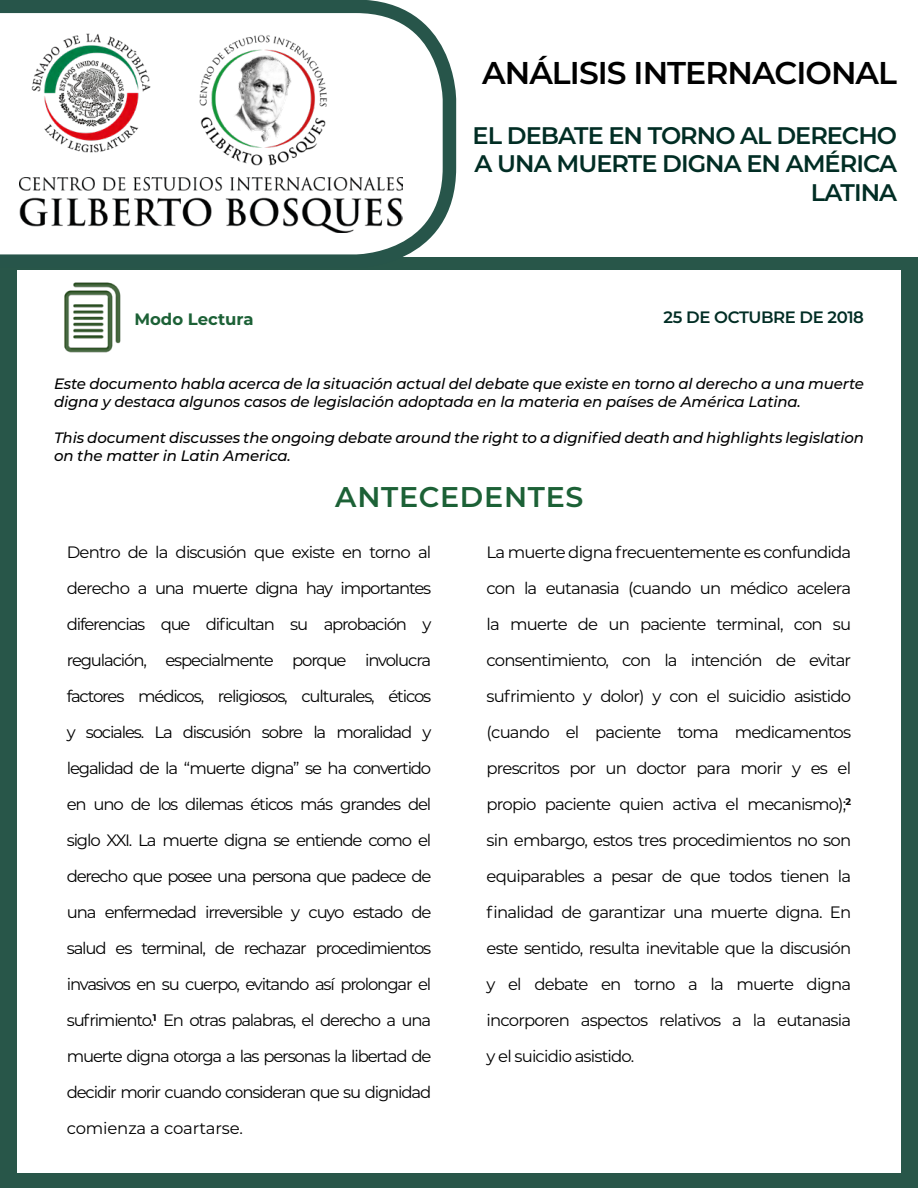
<style>
.page{position:relative;width:918px;height:1188px;background:#fff}
.page>*{position:absolute;margin:0;border:0;box-sizing:border-box;transform-origin:0 0}
.t1{font:600 31.5px "Montserrat";letter-spacing:-.03em;color:#000}
.Titulo_Seccion{font:600 28.5px "Montserrat";letter-spacing:.025em;color:#1c6136}
.t2{font:600 24px/28.8px "Montserrat";letter-spacing:-.04em;color:#012d24;text-align:right}
.Texto_CEIGB{font:16.5px/36px "Montserrat";letter-spacing:-.05em;color:#000;text-align:justify}
.t3{font:600 16.5px "Montserrat";letter-spacing:-.025em;color:#012d24}
.t4{font:700 16.5px "Montserrat";color:#1c6136}
.t5{font:italic 500 15px/18px "Montserrat";letter-spacing:-.01em;color:#000}
</style>
<div class="page">
<div style="left:0;top:1px;width:918px;height:1187px;background:#285649"></div>
<div style="left:18px;top:271px;width:883px;height:902px;background:#fff"></div>
<div style="left:275px;top:0;width:643px;height:257px;background:#fff"></div>
<svg style="left:0;top:0;width:456px;height:257px"></svg>
<img style="left:192px;top:24px;width:142px;height:152px">
<img style="left:30px;top:24px;width:138px;height:147px">
<img style="left:20px;top:178px;width:382px;height:54px">
<img style="left:64px;top:282px;width:57px;height:71px">
<p class="t1" style="left:482px;top:50px;width:417px">ANÁLISIS INTERNACIONAL</p>
<p class="t4" style="left:134px;top:307px;width:121px">Modo Lectura</p>
<p class="t2" style="left:473px;top:120px;width:426px">EL DEBATE EN TORNO AL DERECHO<br>A UNA MUERTE DIGNA EN AMÉRICA<br>LATINA</p>
<p class="t3" style="left:664px;top:306px;width:202px">25 DE OCTUBRE DE 2018</p>
<p class="t5" style="left:54px;top:375px;width:812px">Este documento habla acerca de la situación actual del debate que existe en torno al derecho a una muerte digna y destaca algunos casos de legislación adoptada en la materia en países de América Latina.</p>
<p class="t5" style="left:54px;top:428px;width:812px">This document discusses the ongoing debate around the right to a dignified death and highlights legislation on the matter in Latin America.</p>
<p class="Titulo_Seccion" style="left:335px;top:476px;width:250px">ANTECEDENTES</p>
<p class="Texto_CEIGB" style="left:67px;top:534px;width:366px">Dentro de la discusión que existe en torno al derecho a una muerte digna hay importantes diferencias que dificultan su aprobación y regulación, especialmente porque involucra factores médicos, religiosos, culturales, éticos y sociales. La discusión sobre la moralidad y legalidad de la “muerte digna” se ha convertido en uno de los dilemas éticos más grandes del siglo XXI. La muerte digna se entiende como el derecho que posee una persona que padece de una enfermedad irreversible y cuyo estado de salud es terminal, de rechazar procedimientos invasivos en su cuerpo, evitando así prolongar el sufrimiento.<sup>1</sup> En otras palabras, el derecho a una muerte digna otorga a las personas la libertad de decidir morir cuando consideran que su dignidad comienza a coartarse.</p>
<p class="Texto_CEIGB" style="left:487px;top:534px;width:366px">La muerte digna frecuentemente es confundida con la eutanasia (cuando un médico acelera la muerte de un paciente terminal, con su consentimiento, con la intención de evitar sufrimiento y dolor) y con el suicidio asistido (cuando el paciente toma medicamentos prescritos por un doctor para morir y es el propio paciente quien activa el mecanismo);<sup>2 </sup>sin embargo, estos tres procedimientos no son equiparables a pesar de que todos tienen la finalidad de garantizar una muerte digna. En este sentido, resulta inevitable que la discusión y el debate en torno a la muerte digna incorporen aspectos relativos a la eutanasia y el suicidio asistido.</p>
</div>
